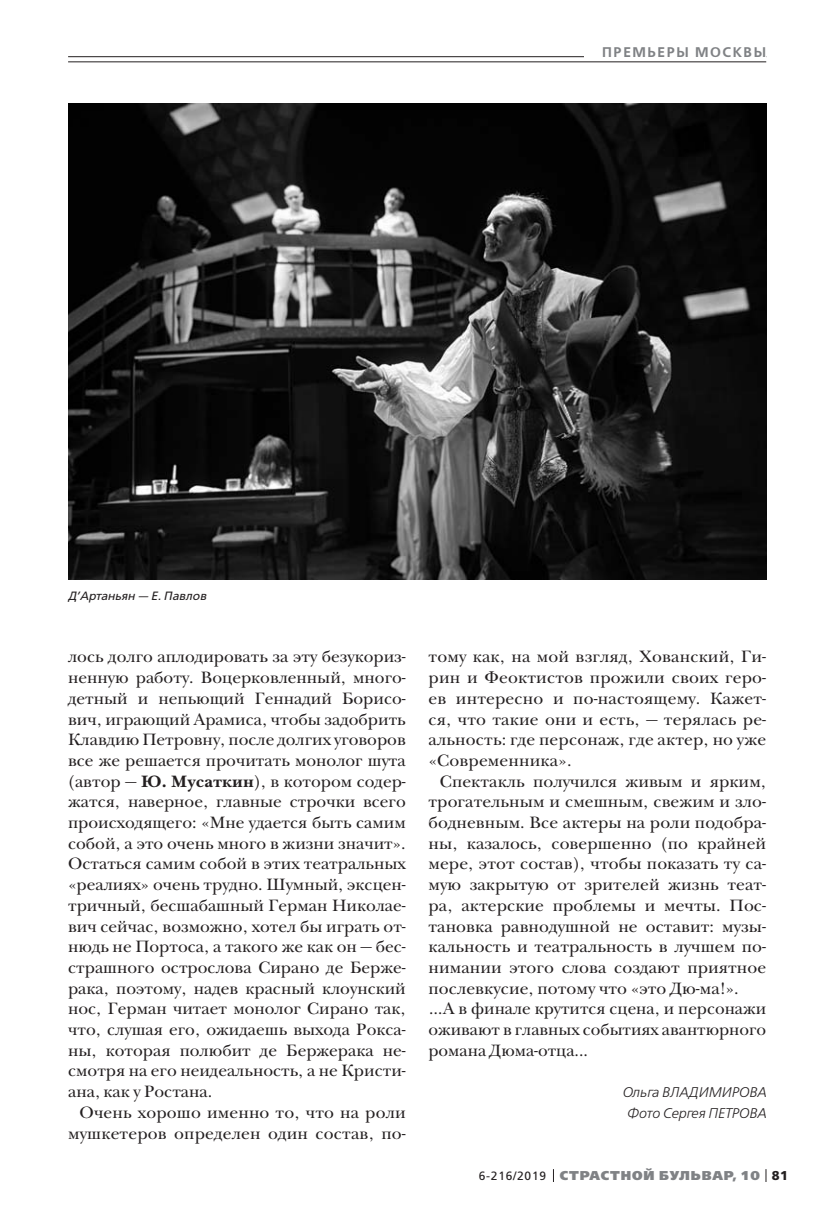
<style>
.page{position:relative;width:823px;height:1219px;background:#fff}
.page>*{position:absolute;margin:0;border:0;box-sizing:border-box;transform-origin:0 0}
.t1{font:17px/20.6px "New Baskerville ITC";letter-spacing:.005em;color:#231f20;text-align:justify}
.t2{font:italic 300 14px/20.8px "Free Set";color:#231f20;text-align:center}
.t3{font:600 14px "Free Set";letter-spacing:.11em;color:#808285}
.t4{font:800 12.8px "Free Set";letter-spacing:.07em;color:#808285}
.t5{font:italic 12px "Free Set";color:#231f20}
.s1{font-weight:700}
.s2{font-weight:400;font-size:12px;color:#231f20}
.s3{font-weight:700;color:#231f20}
</style>
<div class="page">
<svg style="left:765px;top:1169px;width:1px;height:13px"></svg>
<hr style="left:68px;top:56px;width:697px;height:1px;background:#231f20">
<div style="left:584px;top:41px;width:181px;height:21px;background:#fff"></div>
<hr style="left:68px;top:62px;width:697px;height:1px;background:#231f20">
<img style="left:68px;top:103px;width:697px;height:477px">
<p class="t3" style="left:602px;top:45px;width:165px">ПРЕМЬЕРЫ МОСКВЫ</p>
<p class="t5" style="left:68px;top:590px;width:140px">Д’Артаньян — Е. Павлов</p>
<p class="t1" style="left:68px;top:648px;width:339px">лось долго аплодировать за эту безукориз&shy;ненную работу. Воцерковленный, много&shy;детный и непьющий Геннадий Борисо&shy;вич, играющий Арамиса, чтобы задобрить Клавдию Петровну, после долгих уговоров все же решается прочитать монолог шута (автор — <span class="s1">Ю. Мусаткин</span>), в котором содер&shy;жатся, наверное, главные строчки всего происходящего: «Мне удается быть самим собой, а это очень много в жизни значит».<br>Остаться самим собой в этих театральных «реалиях» очень трудно. Шумный, эксцен&shy;тричный, бесшабашный Герман Николае&shy;вич сейчас, возможно, хотел бы играть от&shy;нюдь не Портоса, а такого же как он — бес&shy;страшного острослова Сирано де Берже&shy;рака, поэтому, надев красный клоунский нос, Герман читает монолог Сирано так, что, слушая его, ожидаешь выхода Рокса&shy;ны, которая полюбит де Бержерака не&shy;смотря на его неидеальность, а не Кристи&shy;ана, как у Ростана.</p>
<p class="t1" style="left:68px;top:1104px;width:339px;text-align:right">Очень хорошо именно то, что на роли мушкетеров определен один состав, по-</p>
<p class="t1" style="left:428px;top:648px;width:339px">тому как, на мой взгляд, Хованский, Ги&shy;рин и Феоктистов прожили своих геро&shy;ев интересно и по-настоящему. Кажет&shy;ся, что такие они и есть, — терялась ре&shy;альность: где персонаж, где актер, но уже «Современника».</p>
<p class="t1" style="left:428px;top:772px;width:339px;text-align:left;text-indent:11px">Спектакль получился живым и ярким, трогательным и смешным, свежим и зло&shy;бодневным. Все актеры на роли подобра&shy;ны, казалось, совершенно (по крайней мере, этот состав), чтобы показать ту са&shy;мую закрытую от зрителей жизнь теат&shy;ра, актерские проблемы и мечты. Пос&shy;тановка равнодушной не оставит: музы&shy;кальность и театральность в лучшем по&shy;нимании этого слова создают приятное послевкусие, потому что «это Дю-ма!». …А в финале крутится сцена, и персонажи оживают в главных событиях авантюрного романа Дюма-отца...</p>
<p class="t2" style="left:621px;top:1083px;width:146px">Ольга ВЛАДИМИРОВА<br>Фото Сергея ПЕТРОВА</p>
<p class="t4" style="left:478px;top:1169px;width:310px"><span class="s2">6-216/2019</span> СТРАСТНОЙ БУЛЬВАР, 10 <span class="s3">81</span></p>
</div>
